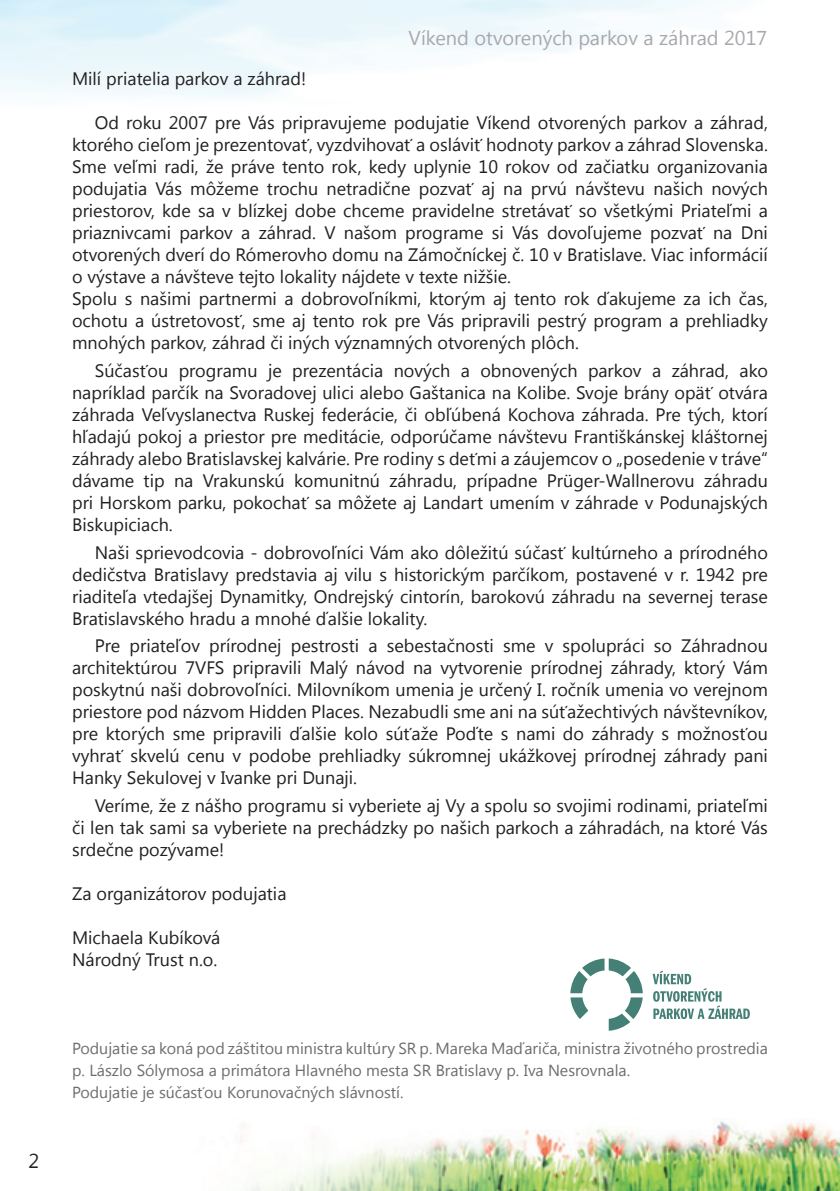
<style>
.page{position:relative;width:840px;height:1191px;background:#fff}
.page>*{position:absolute;margin:0;border:0;box-sizing:border-box;transform-origin:0 0}
.t1{font:20px "Segoe UI";color:#a8a9ad}
.t2{font:20px "Segoe UI";color:#231f20}
.t3{font:18px/22px "Segoe UI";color:#231f20;text-align:justify}
.t4{font:16px/22px "Segoe UI";color:#6c6d70}
</style>
<div class="page">
<img style="left:240px;top:1121px;width:599px;height:70px">
<svg style="left:652px;top:970px;width:97px;height:49px"></svg>
<svg style="left:570px;top:958px;width:72px;height:72px"></svg>
<p class="t2" style="left:28px;top:1147px;width:12px">2</p>
<p class="t1" style="left:408px;top:24px;width:360px">Víkend otvorených parkov a záhrad 2017</p>
<p class="t3" style="left:72px;top:67px;width:235px">Milí priatelia parkov a záhrad!</p>
<p class="t3" style="left:72px;top:111px;width:697px;text-align:left;text-indent:23px">Od roku 2007 pre Vás pripravujeme podujatie Víkend otvorených parkov a záhrad, ktorého cieľom je prezentovať, vyzdvihovať a osláviť hodnoty parkov a záhrad Slovenska.<br>Sme veľmi radi, že práve tento rok, kedy uplynie 10 rokov od začiatku organizovania podujatia Vás môžeme trochu netradične pozvať aj na prvú návštevu našich nových priestorov, kde sa v blízkej dobe chceme pravidelne stretávať so všetkými Priateľmi a priaznivcami parkov a záhrad. V našom programe si Vás dovoľujeme pozvať na Dni otvorených dverí do Rómerovho domu na Zámočníckej č. 10 v Bratislave. Viac informácií o výstave a návšteve tejto lokality nájdete v texte nižšie.<br>Spolu s našimi partnermi a dobrovoľníkmi, ktorým aj tento rok ďakujeme za ich čas, ochotu a ústretovosť, sme aj tento rok pre Vás pripravili pestrý program a prehliadky mnohých parkov, záhrad či iných významných otvorených plôch.</p>
<p class="t3" style="left:72px;top:359px;width:697px;text-indent:23px">Súčasťou programu je prezentácia nových a obnovených parkov a záhrad, ako napríklad parčík na Svoradovej ulici alebo Gaštanica na Kolibe. Svoje brány opäť otvára záhrada Veľvyslanectva Ruskej federácie, či obľúbená Kochova záhrada. Pre tých, ktorí hľadajú pokoj a priestor pre meditácie, odporúčame návštevu Františkánskej kláštornej záhrady alebo Bratislavskej kalvárie. Pre rodiny s deťmi a záujemcov o „posedenie v tráve“ dávame tip na Vrakunskú komunitnú záhradu, prípadne Prüger-Wallnerovu záhradu pri Horskom parku, pokochať sa môžete aj Landart umením v záhrade v Podunajských Biskupiciach.</p>
<p class="t3" style="left:72px;top:540px;width:697px;text-indent:23px">Naši sprievodcovia - dobrovoľníci Vám ako dôležitú súčasť kultúrneho a prírodného dedičstva Bratislavy predstavia aj vilu s historickým parčíkom, postavené v r. 1942 pre riaditeľa vtedajšej Dynamitky, Ondrejský cintorín, barokovú záhradu na severnej terase Bratislavského hradu a mnohé ďalšie lokality.</p>
<p class="t3" style="left:72px;top:634px;width:697px;text-indent:23px">Pre priateľov prírodnej pestrosti a sebestačnosti sme v spolupráci so Záhradnou architektúrou 7VFS pripravili Malý návod na vytvorenie prírodnej záhrady, ktorý Vám poskytnú naši dobrovoľníci. Milovníkom umenia je určený I. ročník umenia vo verejnom priestore pod názvom Hidden Places. Nezabudli sme ani na súťažechtivých návštevníkov, pre ktorých sme pripravili ďalšie kolo súťaže Poďte s nami do záhrady s možnosťou vyhrať skvelú cenu v podobe prehliadky súkromnej ukážkovej prírodnej záhrady pani Hanky Sekulovej v Ivanke pri Dunaji.</p>
<p class="t3" style="left:72px;top:793px;width:697px;text-indent:23px">Veríme, že z nášho programu si vyberiete aj Vy a spolu so svojimi rodinami, priateľmi či len tak sami sa vyberiete na prechádzky po našich parkoch a záhradách, na ktoré Vás srdečne pozývame!</p>
<p class="t3" style="left:72px;top:881px;width:216px">Za organizátorov podujatia</p>
<p class="t3" style="left:72px;top:925px;width:150px">Michaela Kubíková<br>Národný Trust n.o.</p>
<p class="t4" style="left:72px;top:1036px;width:697px">Podujatie sa koná pod záštitou ministra kultúry SR p. Mareka Maďariča, ministra životného prostredia p. Lászlo Sólymosa a primátora Hlavného mesta SR Bratislavy p. Iva Nesrovnala.<br>Podujatie je súčasťou Korunovačných slávností.</p>
</div>
